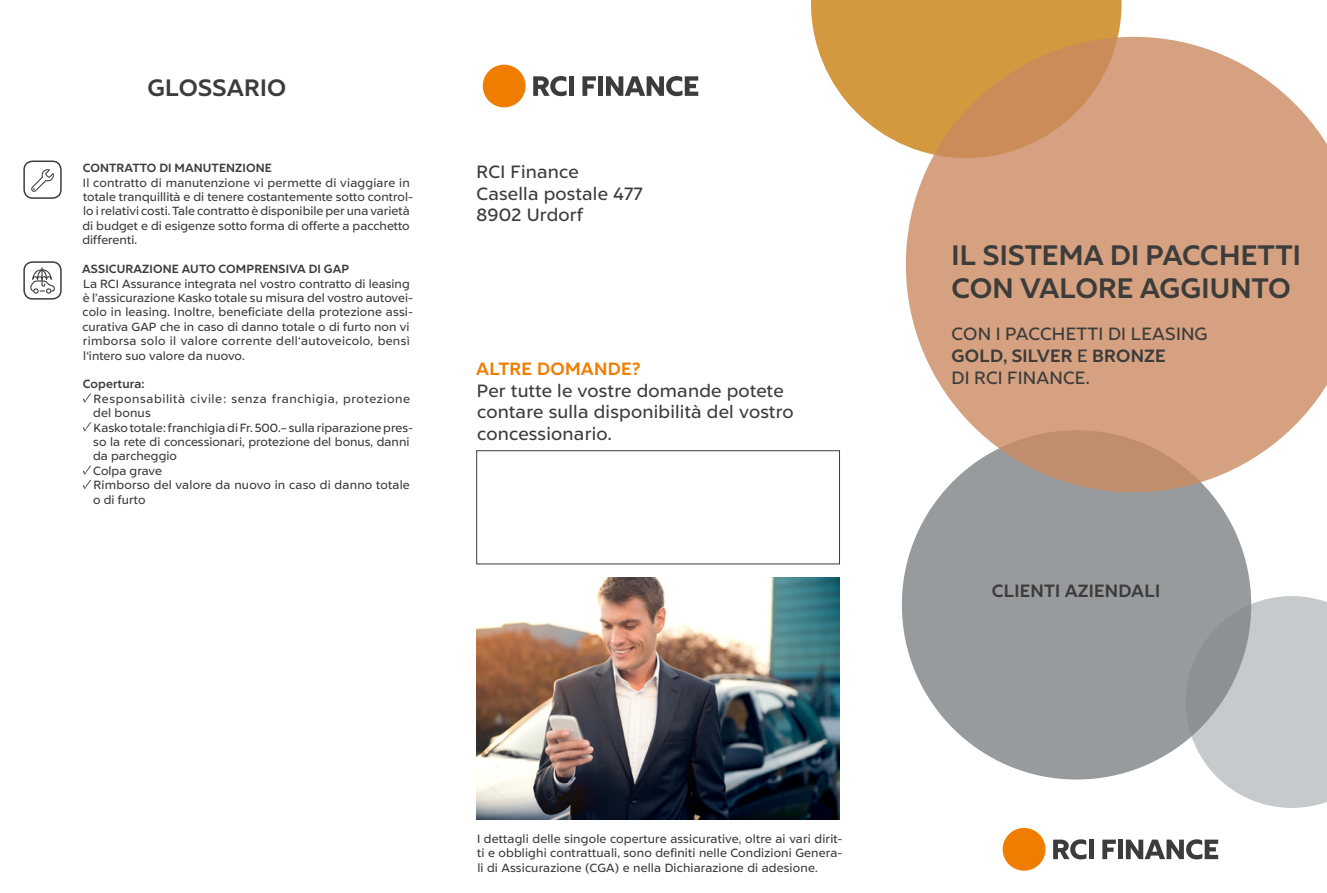
<style>
.page{position:relative;width:1327px;height:893px;background:#fff}
.page>*{position:absolute;margin:0;border:0;box-sizing:border-box;transform-origin:0 0}
.t1{font:700 28.5px/33px "RCI";color:#3c3c3b}
.t2{font:700 24px "RCI";letter-spacing:.01em;color:#3c3c3b}
.t3{font:18px/21.6px "RCI";letter-spacing:.01em;color:#3c3c3b}
.t4{font:700 18px "RCI";letter-spacing:.01em;color:#3c3c3b}
.t5{font:700 18px "RCI";letter-spacing:.015em;color:#ef7d00}
.t6{font:12px/14.4px "RCI";color:#3c3c3b}
.t7{font:700 12px "RCI";letter-spacing:.01em;color:#3c3c3b}
.s1{font-weight:700}
</style>
<div class="page">
<svg style="left:811px;top:0;width:310px;height:146px;fill:#d4983f"></svg>
<svg style="left:1185px;top:596px;width:142px;height:212px;background:#cccfd1"></svg>
<div style="left:902px;top:430px;width:349px;height:349px;background:#979b9e;border-radius:50%"></div>
<svg style="left:906px;top:37px;width:421px;height:455px;background:#d7a888"></svg>
<svg style="left:1053px;top:839px;width:33px;height:20px"></svg>
<div style="left:1088px;top:840px;width:5px;height:19px;background:#3c3c3b"></div>
<svg style="left:1102px;top:840px;width:14px;height:19px"></svg>
<hr style="left:1118px;top:840px;width:4px;height:19px;background:#3c3c3b">
<svg style="left:1126px;top:839px;width:92px;height:20px"></svg>
<div style="left:1002px;top:828px;width:43px;height:43px;background:#ef7d00;border-radius:50%"></div>
<svg style="left:533px;top:76px;width:33px;height:20px"></svg>
<div style="left:569px;top:76px;width:5px;height:20px;background:#3c3c3b"></div>
<svg style="left:582px;top:76px;width:14px;height:20px"></svg>
<div style="left:598px;top:76px;width:5px;height:20px;background:#3c3c3b"></div>
<svg style="left:606px;top:76px;width:92px;height:20px"></svg>
<div style="left:483px;top:65px;width:42px;height:42px;background:#ef7d00;border-radius:50%"></div>
<div style="left:476px;top:450px;width:364px;height:114px;border:1px solid #3c3c3b"></div>
<img style="left:477px;top:578px;width:363px;height:242px">
<svg style="left:83px;top:422px;width:8px;height:9px"></svg>
<svg style="left:31px;top:169px;width:23px;height:23px"></svg>
<div style="left:23px;top:161px;width:39px;height:38px;border:2px solid #3c3c3b;border-radius:9px"></div>
<svg style="left:30px;top:267px;width:25px;height:27px"></svg>
<div style="left:23px;top:261px;width:39px;height:39px;border:2px solid #3c3c3b;border-radius:9px"></div>
<svg style="left:83px;top:393px;width:8px;height:10px"></svg>
<svg style="left:83px;top:465px;width:8px;height:24px"></svg>
<h2 class="t2" style="left:147px;top:73px;width:140px">GLOSSARIO</h2>
<p class="t7" style="left:83px;top:161px;width:191px">CONTRATTO DI MANUTENZIONE</p>
<p class="t6" style="left:82px;top:175px;width:332px">Il contratto di manutenzione vi permette di viaggiare in totale tranquillità e di tenere costantemente sotto control&shy;lo i relativi costi. Tale contratto è disponibile per una varietà di budget e di esigenze sotto forma di offerte a pacchetto differenti.</p>
<p class="t7" style="left:82px;top:261px;width:269px">ASSICURAZIONE AUTO COMPRENSIVA DI GAP</p>
<p class="t6" style="left:82px;top:276px;width:332px">La RCI Assurance integrata nel vostro contratto di leasing è l’assicurazione Kasko totale su misura del vostro autovei&shy;colo in leasing. Inoltre, beneficiate della protezione assi&shy;curativa GAP che in caso di danno totale o di furto non vi rimborsa solo il valore corrente dell‘autoveicolo, bensì l‘intero suo valore da nuovo.</p>
<p class="t7" style="left:83px;top:377px;width:63px">Copertura:</p>
<p class="t6" style="left:93px;top:391px;width:321px">Responsabilità civile: senza franchigia, protezione del bonus<br>Kasko totale: franchigia di Fr. 500.– sulla riparazione pres&shy;so la rete di concessionari, protezione del bonus, danni da parcheggio<br>Colpa grave<br>Rimborso del valore da nuovo in caso di danno totale o di furto</p>
<h3 class="t3" style="left:476px;top:161px;width:168px">RCI Finance<br>Casella postale 477<br>8902 Urdorf</h3>
<h3 class="t5" style="left:476px;top:358px;width:166px">ALTRE DOMANDE?</h3>
<h3 class="t3" style="left:477px;top:380px;width:318px">Per tutte le vostre domande potete contare sulla disponibilità del vostro concessionario.</h3>
<p class="t6" style="left:477px;top:832px;width:367px;text-align:justify">I dettagli delle singole coperture assicurative, oltre ai vari dirit&shy;ti e obblighi contrattuali, sono definiti nelle Condizioni Genera&shy;li di Assicurazione (CGA) e nella Dichiarazione di adesione.</p>
<h1 class="t1" style="left:951px;top:239px;width:351px">IL SISTEMA DI PACCHETTI<br>CON VALORE AGGIUNTO</h1>
<h3 class="t3" style="left:951px;top:323px;width:258px">CON I PACCHETTI DI LEASING<br><span class="s1">GOLD, SILVER</span> E <span class="s1">BRONZE<br></span>DI RCI FINANCE.</h3>
<h3 class="t4" style="left:992px;top:580px;width:170px">CLIENTI AZIENDALI</h3>
</div>
